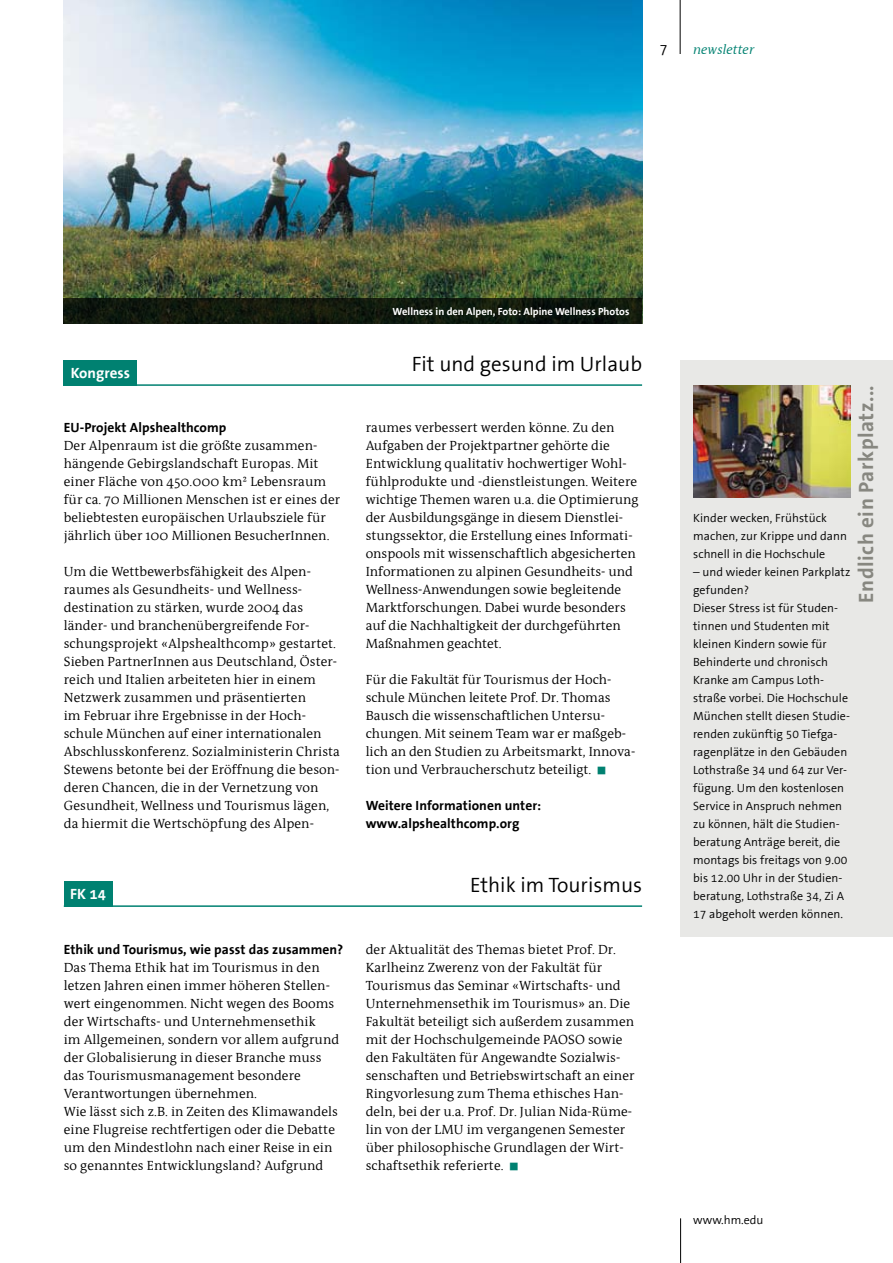
<style>
.page{position:relative;width:893px;height:1263px;background:#fff}
.page>*{position:absolute;margin:0;border:0;box-sizing:border-box;transform-origin:0 0}
.t1{font:21px "FHM The Sans";color:#000}
.t2{font:700 21px "FHM The Sans";letter-spacing:.025em;color:#878780}
.t3{font:700 15px "FHM The Sans";letter-spacing:.005em;color:#fff}
.t4{font:15px "FHM The Sans";color:#000}
.t5{font:13.5px/18px "FHM Antiqua";letter-spacing:.005em;color:#000}
.t6{font:700 13.5px/18px "FHM Antiqua";letter-spacing:.005em;color:#000}
.t7{font:italic 13.5px "FHM Antiqua";color:#008171}
.t8{font:12px/18px "FHM The Sans";letter-spacing:.005em;color:#000}
.t9{font:700 10.5px "FHM The Sans";color:#fff}
.s1{color:#008171}
</style>
<div class="page">
<hr style="left:680px;top:0;width:1px;height:54px;background:#000">
<div style="left:680px;top:360px;width:213px;height:576px;background:#e8e8e6"></div>
<hr style="left:64px;top:384px;width:578px;height:2px;background:#008171">
<div style="left:64px;top:360px;width:73px;height:26px;background:#008171"></div>
<hr style="left:64px;top:905px;width:578px;height:2px;background:#008171">
<div style="left:64px;top:881px;width:49px;height:26px;background:#008171"></div>
<img style="left:64px;top:0;width:578px;height:298px">
<svg style="left:64px;top:298px;width:578px;height:26px;background:#10190d"></svg>
<hr style="left:680px;top:1218px;width:1px;height:45px;background:#000">
<img style="left:693px;top:385px;width:157px;height:112px">
<p class="t4" style="left:659px;top:41px;width:10px">7</p>
<p class="t7" style="left:693px;top:42px;width:63px">newsletter</p>
<p class="t3" style="left:71px;top:365px;width:61px">Kongress</p>
<p class="t6" style="left:64px;top:419px;width:164px">EU-Projekt Alpshealthcomp</p>
<p class="t5" style="left:64px;top:437px;width:278px">Der Alpenraum ist die größte zusammen&shy;hängende Gebirgslandschaft Europas. Mit einer Fläche von 450.000 km² Lebensraum für ca. 70 Millionen Menschen ist er eines der beliebtesten europäischen Urlaubsziele für jährlich über 100 Millionen BesucherInnen.</p>
<p class="t5" style="left:64px;top:563px;width:278px">Um die Wettbewerbsfähigkeit des Alpen&shy;raumes als Gesundheits- und Wellness&shy;destination zu stärken, wurde 2004 das länder- und branchenübergreifende For&shy;schungsprojekt «Alpshealthcomp» gestartet.<br>Sieben PartnerInnen aus Deutschland, Öster&shy;reich und Italien arbeiteten hier in einem Netzwerk zusammen und präsentierten<br>im Februar ihre Ergebnisse in der Hoch&shy;schule München auf einer internationalen Abschlusskonferenz. Sozialministerin Christa Stewens betonte bei der Eröffnung die beson&shy;deren Chancen, die in der Vernetzung von Gesundheit, Wellness und Tourismus lägen, da hiermit die Wertschöpfung des Alpen-</p>
<p class="t3" style="left:70px;top:886px;width:37px">FK 14</p>
<p class="t6" style="left:64px;top:941px;width:281px">Ethik und Tourismus, wie passt das zusammen?</p>
<p class="t5" style="left:64px;top:959px;width:277px">Das Thema Ethik hat im Tourismus in den letzen Jahren einen immer höheren Stellen&shy;wert eingenommen. Nicht wegen des Booms der Wirtschafts- und Unternehmensethik<br>im Allgemeinen, sondern vor allem aufgrund der Globalisierung in dieser Branche muss das Tourismusmanagement besondere Verantwortungen übernehmen.<br>Wie lässt sich z.B. in Zeiten des Klimawandels eine Flugreise rechtfertigen oder die Debatte um den Mindestlohn nach einer Reise in ein so genanntes Entwicklungsland? Aufgrund</p>
<p class="t9" style="left:393px;top:306px;width:238px">Wellness in den Alpen, Foto: Alpine Wellness Photos</p>
<h1 class="t1" style="left:412px;top:353px;width:232px">Fit und gesund im Urlaub</h1>
<p class="t5" style="left:366px;top:419px;width:274px">raumes verbessert werden könne. Zu den Aufgaben der Projektpartner gehörte die Entwicklung qualitativ hochwertiger Wohl&shy;fühlprodukte und -dienstleistungen. Weitere wichtige Themen waren u.a. die Optimierung der Ausbildungsgänge in diesem Dienstlei&shy;stungssektor, die Erstellung eines Informati&shy;onspools mit wissenschaftlich abgesicherten Informationen zu alpinen Gesundheits- und Wellness-Anwendungen sowie begleitende Marktforschungen. Dabei wurde besonders auf die Nachhaltigkeit der durchgeführten Maßnahmen geachtet.</p>
<p class="t5" style="left:366px;top:671px;width:271px">Für die Fakultät für Tourismus der Hoch&shy;schule München leitete Prof. Dr. Thomas Bausch die wissenschaftlichen Untersu&shy;chungen. Mit seinem Team war er maßgeb&shy;lich an den Studien zu Arbeitsmarkt, Innova&shy;tion und Verbraucherschutz beteiligt. <span class="s1">■</span></p>
<p class="t6" style="left:366px;top:797px;width:177px">Weitere Informationen unter: www.alpshealthcomp.org</p>
<h1 class="t1" style="left:470px;top:874px;width:174px">Ethik im Tourismus</h1>
<p class="t5" style="left:366px;top:941px;width:270px">der Aktualität des Themas bietet Prof. Dr.<br>Karlheinz Zwerenz von der Fakultät für Tourismus das Seminar «Wirtschafts- und Unternehmensethik im Tourismus» an. Die Fakultät beteiligt sich außerdem zusammen mit der Hochschulgemeinde PAOSO sowie den Fakultäten für Angewandte Sozialwis&shy;senschaften und Betriebswirtschaft an einer Ringvorlesung zum Thema ethisches Han&shy;deln, bei der u.a. Prof. Dr. Julian Nida-Rüme&shy;lin von der LMU im vergangenen Semester über philosophische Grundlagen der Wirt&shy;schaftsethik referierte. <span class="s1">■</span></p>
<h1 class="t2" style="left:855px;top:603px;width:219px;rotate:-90deg">Endlich ein Parkplatz...</h1>
<p class="t8" style="left:693px;top:509px;width:156px">Kinder wecken, Frühstück machen, zur Krippe und dann schnell in die Hochschule</p>
<p class="t8" style="left:693px;top:563px;width:159px">– und wieder keinen Parkplatz gefunden?<br>Dieser Stress ist für Studen&shy;tinnen und Studenten mit kleinen Kindern sowie für<br>Behinderte und chronisch<br>Kranke am Campus Loth&shy;straße vorbei. Die Hochschule<br>München stellt diesen Studie&shy;renden zukünftig 50 Tiefga&shy;ragenplätze in den Gebäuden<br>Lothstraße 34 und 64 zur Ver&shy;fügung. Um den kostenlosen<br>Service in Anspruch nehmen zu können, hält die Studien&shy;beratung Anträge bereit, die montags bis freitags von 9.00 bis 12.00 Uhr in der Studien&shy;beratung, Lothstraße 34, Zi A<br>17 abgeholt werden können.</p>
<p class="t8" style="left:693px;top:1212px;width:72px">www.hm.edu</p>
</div>
